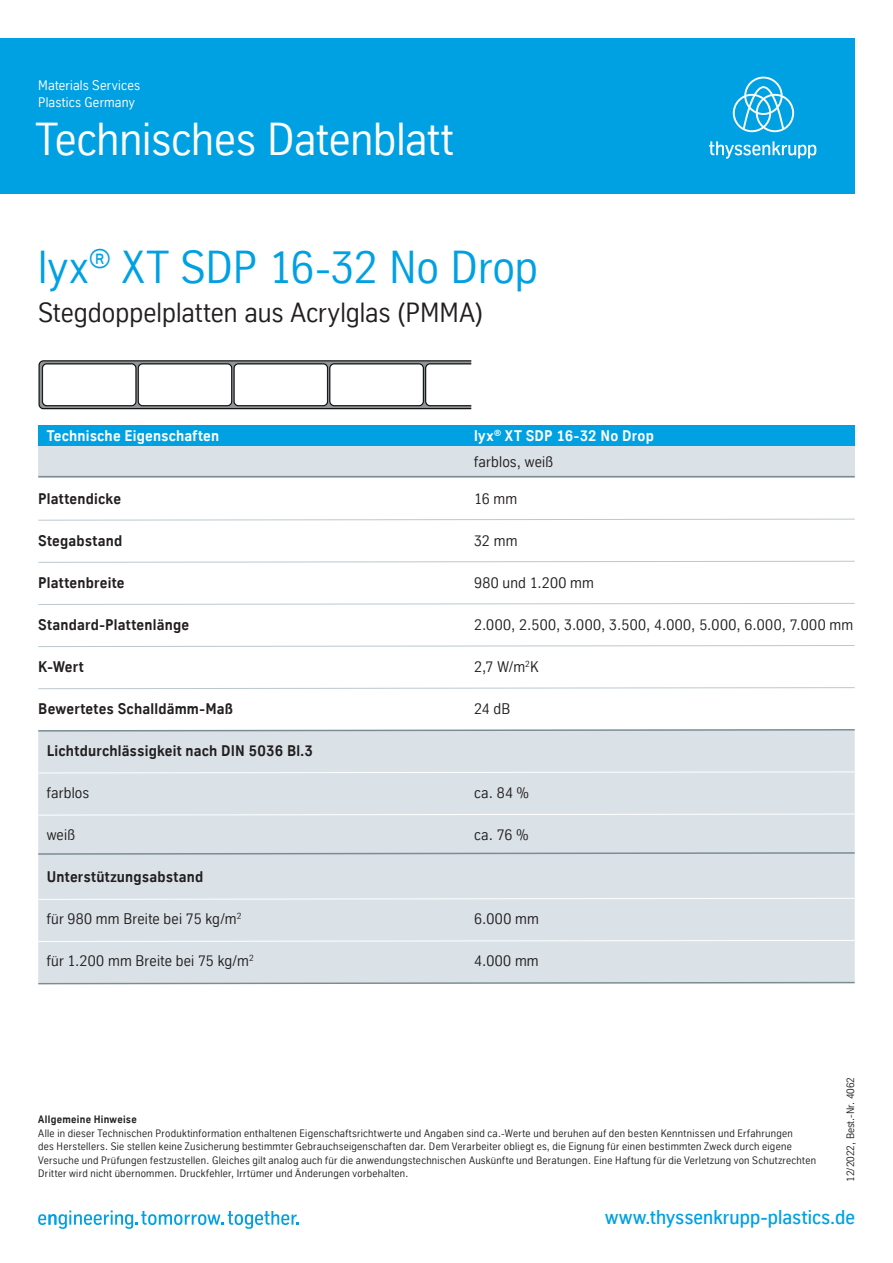
<style>
.page{position:relative;width:893px;height:1263px;background:#fff}
.page>*{position:absolute;margin:0;border:0;box-sizing:border-box;transform-origin:0 0}
.t1{font:45px "TK Type";color:#fff}
.t2{font:45px "TK Type";letter-spacing:-.005em;color:#00a1e3}
.t3{font:27px "TK Type";color:#231f20}
.t4{font:500 19.5px "TK Type";letter-spacing:.005em;color:#00a1e3}
.t5{font:15px "TK Type";letter-spacing:.015em;color:#231f20}
.t6{font:700 15px "TK Type";letter-spacing:.015em;color:#231f20}
.t7{font:700 15px/25.5px "TK Type";letter-spacing:.015em;color:#fff}
.t8{font:13.5px/16.5px "TK Type";letter-spacing:.015em;color:#fff}
.t9{font:10.5px/13.5px "TK Type";letter-spacing:.025em;color:#231f20}
.t10{font:10.5px "TK Type";color:#231f20}
.t11{font:700 10.5px "TK Type";letter-spacing:.025em;color:#231f20}
.s1{font-weight:400;color:#231f20}
</style>
<div class="page">
<div style="left:38px;top:425px;width:817px;height:21px;background:#00a1e3"></div>
<div style="left:38px;top:446px;width:817px;height:31px;background:#dae2e7"></div>
<hr style="left:38px;top:476px;width:817px;height:1px;background:#7b8c95">
<div style="left:38px;top:730px;width:817px;height:253px;background:#dae2e7"></div>
<svg style="left:38px;top:771px;width:817px;height:3px"></svg>
<svg style="left:38px;top:560px;width:817px;height:3px"></svg>
<svg style="left:38px;top:603px;width:817px;height:2px"></svg>
<svg style="left:38px;top:645px;width:817px;height:2px"></svg>
<svg style="left:38px;top:897px;width:817px;height:3px"></svg>
<svg style="left:38px;top:687px;width:817px;height:2px"></svg>
<svg style="left:38px;top:940px;width:817px;height:2px"></svg>
<svg style="left:38px;top:518px;width:817px;height:3px"></svg>
<svg style="left:38px;top:729px;width:817px;height:3px"></svg>
<svg style="left:38px;top:852px;width:817px;height:3px"></svg>
<svg style="left:38px;top:981px;width:817px;height:4px"></svg>
<svg style="left:38px;top:813px;width:817px;height:3px"></svg>
<div style="left:0;top:38px;width:855px;height:155px;background:#00a1e3"></div>
<svg style="left:733px;top:77px;width:61px;height:55px"></svg>
<svg style="left:709px;top:141px;width:107px;height:18px"></svg>
<svg style="left:38px;top:1210px;width:261px;height:19px"></svg>
<img style="left:38px;top:360px;width:434px;height:50px">
<p class="t8" style="left:38px;top:77px;width:103px">Materials Services<br>Plastics Germany</p>
<h1 class="t1" style="left:36px;top:114px;width:419px">Technisches Datenblatt</h1>
<h1 class="t2" style="left:38px;top:242px;width:501px">lyx<sup>®</sup> XT SDP 16-32 No Drop</h1>
<h2 class="t3" style="left:38px;top:298px;width:446px">Stegdoppelplatten aus Acrylglas (PMMA)</h2>
<h3 class="t7" style="left:47px;top:423px;width:174px">Technische Eigenschaften</h3>
<h3 class="t7" style="left:474px;top:423px;width:181px">lyx<sup>®</sup> XT SDP 16-32 No Drop <span class="s1">farblos, weiß</span></h3>
<h3 class="t6" style="left:38px;top:490px;width:84px">Plattendicke</h3>
<h3 class="t5" style="left:474px;top:490px;width:45px">16 mm</h3>
<h3 class="t6" style="left:38px;top:532px;width:86px">Stegabstand</h3>
<h3 class="t5" style="left:474px;top:532px;width:45px">32 mm</h3>
<h3 class="t6" style="left:38px;top:574px;width:88px">Plattenbreite</h3>
<h3 class="t5" style="left:474px;top:574px;width:121px">980 und 1.200 mm</h3>
<h3 class="t6" style="left:38px;top:616px;width:152px">Standard-Plattenlänge</h3>
<h3 class="t5" style="left:474px;top:616px;width:381px">2.000, 2.500, 3.000, 3.500, 4.000, 5.000, 6.000, 7.000 mm</h3>
<h3 class="t6" style="left:38px;top:658px;width:47px">K-Wert</h3>
<h3 class="t5" style="left:474px;top:658px;width:66px">2,7 W/m<sup>2</sup>K</h3>
<h3 class="t6" style="left:38px;top:700px;width:196px">Bewertetes Schalldämm-Maß</h3>
<h3 class="t5" style="left:474px;top:700px;width:38px">24 dB</h3>
<h3 class="t6" style="left:47px;top:742px;width:268px">Lichtdurchlässigkeit nach DIN 5036 Bl.3</h3>
<h3 class="t5" style="left:47px;top:784px;width:44px">farblos</h3>
<h3 class="t5" style="left:474px;top:784px;width:56px">ca. 84 %</h3>
<h3 class="t5" style="left:47px;top:826px;width:30px">weiß</h3>
<h3 class="t5" style="left:474px;top:826px;width:56px">ca. 76 %</h3>
<h3 class="t6" style="left:47px;top:868px;width:158px">Unterstützungsabstand</h3>
<h3 class="t5" style="left:47px;top:910px;width:196px">für 980 mm Breite bei 75 kg/m<sup>2</sup></h3>
<h3 class="t5" style="left:474px;top:910px;width:66px">6.000 mm</h3>
<h3 class="t5" style="left:47px;top:952px;width:208px">für 1.200 mm Breite bei 75 kg/m<sup>2</sup></h3>
<h3 class="t5" style="left:474px;top:952px;width:66px">4.000 mm</h3>
<p class="t10" style="left:845px;top:1182px;width:106px;rotate:-90deg">12/2022, Best.-Nr. 4062</p>
<h3 class="t4" style="left:605px;top:1206px;width:251px">www.thyssenkrupp-plastics.de</h3>
<p class="t11" style="left:38px;top:1114px;width:100px">Allgemeine Hinweise</p>
<p class="t9" style="left:38px;top:1126px;width:779px">Alle in dieser Technischen Produktinformation enthaltenen Eigenschaftsrichtwerte und Angaben sind ca.-Werte und beruhen auf den besten Kenntnissen und Erfahrungen<br>des Herstellers. Sie stellen keine Zusicherung bestimmter Gebrauchseigenschaften dar. Dem Verarbeiter obliegt es, die Eignung für einen bestimmten Zweck durch eigene Versuche und Prüfungen festzustellen. Gleiches gilt analog auch für die anwendungstechnischen Auskünfte und Beratungen. Eine Haftung für die Verletzung von Schutzrechten Dritter wird nicht übernommen. Druckfehler, Irrtümer und Änderungen vorbehalten.</p>
</div>
